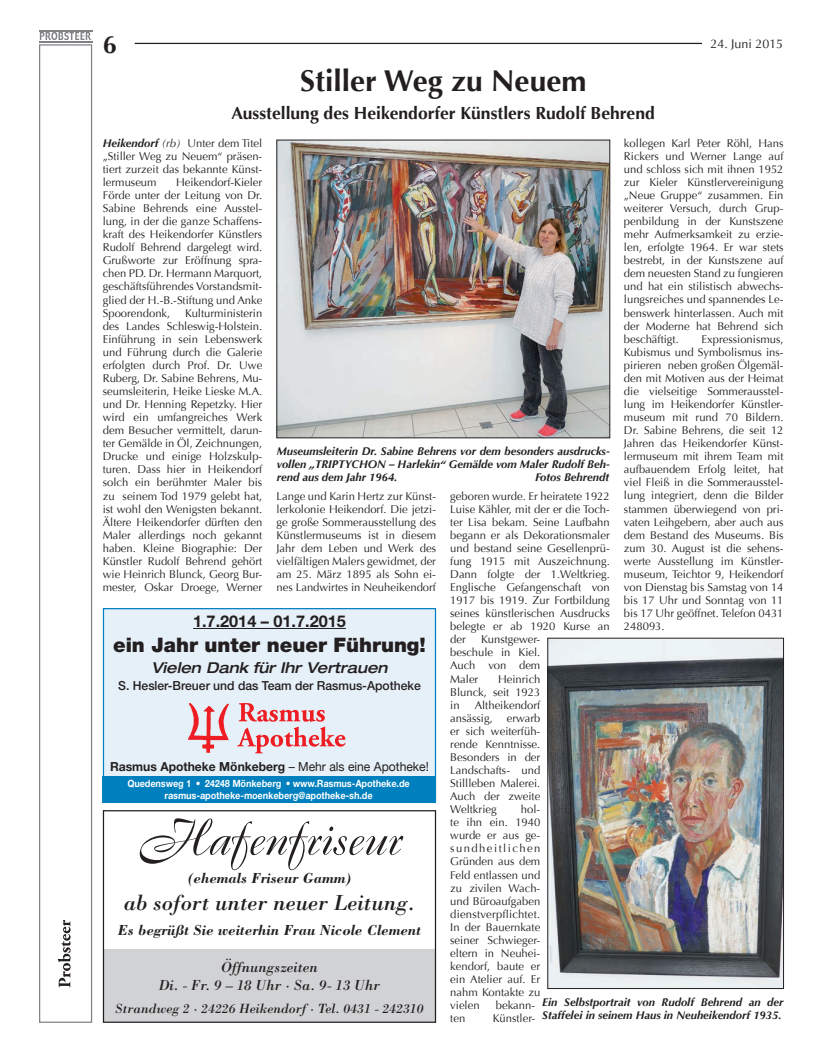
<style>
.page{position:relative;width:819px;height:1053px;background:#fff}
.page>*{position:absolute;margin:0;border:0;box-sizing:border-box;transform-origin:0 0}
.t1{font:50px "Boulevard";color:#231f20}
.t2{font:700 30px "Optima";color:#231f20}
.t3{font:700 25px "Optima";color:#231f20}
.t4{font:italic 22.5px "Bodoni";color:#231f20}
.t5{font:900 20px "Helvetica Neue";color:#231f20}
.t6{font:700 17.5px "Optima";color:#231f20}
.t7{font:700 16.25px "Helvetica Neue";color:#231f20}
.t8{font:italic 700 15px "Bodoni";color:#231f20}
.t9{font:italic 15px/18px "Bodoni";color:#231f20;text-align:center}
.t10{font:italic 500 expanded 15px "Helvetica Neue";color:#231f20}
.t11{font:italic 13.75px "Bodoni";color:#231f20}
.t12{font:700 12.5px "Helvetica Neue";color:#231f20}
.t13{font:500 12.5px "Helvetica Neue";color:#231f20}
.t14{font:12.5px "Optima";color:#231f20}
.t15{font:11.25px/13px "Optima";color:#231f20;text-align:justify}
.t16{font:italic 700 11.25px/13px "Optima";color:#231f20}
.t17{font:700 10px/11.2px "Helvetica Neue";color:#fff;text-align:center;scale:.9 1}
.s1{font-weight:700;font-style:italic}
.s2{font-style:italic}
.s3{font-weight:400}
</style>
<div class="page">
<hr style="left:135px;top:43px;width:567px;height:1px;background:#231f20">
<div style="left:39px;top:44px;width:53px;height:978px;border:1px solid #808285"></div>
<svg style="left:58px;top:920px;width:13px;height:67px"></svg>
<svg style="left:40px;top:32px;width:51px;height:8px"></svg>
<hr style="left:39px;top:30px;width:53px;height:1px;background:#808285">
<hr style="left:39px;top:41px;width:53px;height:1px;background:#808285">
<div style="left:103px;top:949px;width:332px;height:73px;background:#d1d2d4"></div>
<div style="left:103px;top:810px;width:333px;height:212px;border:1px solid #231f20"></div>
<div style="left:103px;top:608px;width:332px;height:194px;background:#e6f0f8"></div>
<div style="left:103px;top:608px;width:333px;height:195px;border:1px solid #0080bf"></div>
<div style="left:103px;top:776px;width:333px;height:27px;background:#0080bf"></div>
<svg style="left:238px;top:703px;width:107px;height:50px"></svg>
<img style="left:188px;top:703px;width:41px;height:50px">
<hr style="left:193px;top:628px;width:153px;height:1px;background:#231f20">
<img style="left:278px;top:142px;width:330px;height:294px">
<div style="left:276px;top:140px;width:334px;height:298px;border:1px solid #231f20"></div>
<img style="left:549px;top:639px;width:232px;height:347px">
<div style="left:547px;top:637px;width:236px;height:351px;border:1px solid #231f20"></div>
<p class="t3" style="left:103px;top:30px;width:15px">6</p>
<p class="t14" style="left:710px;top:36px;width:74px">24. Juni 2015</p>
<p class="t2" style="left:300px;top:64px;width:288px">Stiller Weg zu Neuem</p>
<p class="t6" style="left:231px;top:102px;width:425px">Ausstellung des Heikendorfer Künstlers Rudolf Behrend</p>
<p class="t15" style="left:103px;top:136px;width:161px"><span class="s1">Heikendorf</span> <span class="s2">(rb)</span> Unter dem Titel „Stiller Weg zu Neuem“ präsen&shy;tiert zurzeit das bekannte Künst&shy;lermuseum</p>
<p class="t15" style="left:624px;top:136px;width:161px">kollegen Karl Peter Röhl, Hans Rickers und Werner Lange auf und schloss sich mit ihnen 1952 zur Kieler Künstlervereinigung „Neue Gruppe“ zusammen. Ein weiterer Versuch, durch Grup&shy;penbildung in der Kunstszene mehr Aufmerksamkeit zu erzie&shy;len, erfolgte 1964. Er war stets bestrebt, in der Kunstszene auf dem neuesten Stand zu fungieren und hat ein stilistisch abwechs&shy;lungsreiches und spannendes Le&shy;benswerk hinterlassen. Auch mit der Moderne hat Behrend sich beschäftigt.</p>
<p class="t15" style="left:103px;top:176px;width:161px;text-indent:73px">Heikendorf-Kieler Förde unter der Leitung von Dr.<br>Sabine Behrends eine Ausstel&shy;lung, in der die ganze Schaffens&shy;kraft des Heikendorfer Künstlers Rudolf Behrend dargelegt wird.<br>Grußworte zur Eröffnung spra&shy;chen PD. Dr. Hermann Marquort, geschäftsführendes Vorstandsmit&shy;glied der H.-B.-Stiftung und Anke Spoorendonk,</p>
<p class="t15" style="left:103px;top:306px;width:161px;text-indent:82px">Kulturministerin des Landes Schleswig-Holstein.<br>Einführung in sein Lebenswerk und Führung durch die Galerie erfolgten durch Prof. Dr. Uwe Ruberg, Dr. Sabine Behrens, Mu&shy;seumsleiterin, Heike Lieske M.A. und Dr. Henning Repetzky. Hier wird ein umfangreiches Werk dem Besucher vermittelt, darun&shy;ter Gemälde in Öl, Zeichnungen, Drucke und einige Holzskulp&shy;turen. Dass hier in Heikendorf solch ein berühmter Maler bis zu seinem Tod 1979 gelebt hat, ist wohl den Wenigsten bekannt.<br>Ältere Heikendorfer dürften den Maler allerdings noch gekannt haben. Kleine Biographie: Der Künstler Rudolf Behrend gehört wie Heinrich Blunck, Georg Bur&shy;mester, Oskar Droege, Werner</p>
<p class="t15" style="left:624px;top:332px;width:161px;text-indent:78px">Expressionismus, Kubismus und Symbolismus ins&shy;pirieren neben großen Ölgemäl&shy;den mit Motiven aus der Heimat die vielseitige Sommerausstel&shy;lung im Heikendorfer Künstler&shy;museum mit rund 70 Bildern.<br>Dr. Sabine Behrens, die seit 12<br>Jahren das Heikendorfer Künst&shy;lermuseum mit ihrem Team mit aufbauendem Erfolg leitet, hat viel Fleiß in die Sommerausstel&shy;lung integriert, denn die Bilder stammen überwiegend von pri&shy;vaten Leihgebern, aber auch aus dem Bestand des Museums. Bis zum 30. August ist die sehens&shy;werte Ausstellung im Künstler&shy;museum, Teichtor 9, Heikendorf von Dienstag bis Samstag von 14 bis 17 Uhr und Sonntag von 11 bis 17 Uhr geöffnet. Telefon 0431<br>248093.</p>
<p class="t16" style="left:277px;top:445px;width:334px;text-align:justify">Museumsleiterin Dr. Sabine Behrens vor dem besonders ausdrucks&shy;vollen „TRIPTYCHON – Harlekin“ Gemälde vom Maler Rudolf Beh&shy;rend aus dem Jahr 1964.</p>
<p class="t16" style="left:535px;top:471px;width:75px">Fotos Behrendt</p>
<p class="t15" style="left:276px;top:489px;width:161px">Lange und Karin Hertz zur Künst&shy;lerkolonie Heikendorf. Die jetzi&shy;ge große Sommerausstellung des Künstlermuseums ist in diesem Jahr dem Leben und Werk des vielfältigen Malers gewidmet, der am 25. März 1895 als Sohn ei&shy;nes Landwirtes in Neuheikendorf</p>
<p class="t15" style="left:450px;top:489px;width:161px">geboren wurde. Er heiratete 1922<br>Luise Kähler, mit der er die Toch&shy;ter Lisa bekam. Seine Laufbahn begann er als Dekorationsmaler und bestand seine Gesellenprü&shy;fung 1915 mit Auszeichnung.<br>Dann folgte der 1.Weltkrieg.<br>Englische Gefangenschaft von 1917 bis 1919. Zur Fortbildung seines künstlerischen Ausdrucks belegte er ab 1920 Kurse an der</p>
<p class="t7" style="left:193px;top:611px;width:154px">1.7.2014 – 01.7.2015</p>
<p class="t5" style="left:113px;top:632px;width:314px">ein Jahr unter neuer Führung!</p>
<p class="t10" style="left:151px;top:658px;width:238px">Vielen Dank für Ihr Vertrauen</p>
<p class="t13" style="left:118px;top:678px;width:304px">S. Hesler-Breuer und das Team der Rasmus-Apotheke</p>
<p class="t15" style="left:450px;top:633px;width:92px;text-indent:31px">Kunstgewer&shy;beschule in Kiel.<br>Auch von dem Maler</p>
<p class="t15" style="left:450px;top:672px;width:92px;text-indent:48px">Heinrich Blunck, seit 1923 in</p>
<p class="t15" style="left:450px;top:698px;width:92px;text-indent:24px">Altheikendorf ansässig, erwarb er sich weiterfüh&shy;rende Kenntnisse.<br>Besonders in der Landschafts- und Stillleben Malerei.<br>Auch der zweite Weltkrieg</p>
<p class="t12" style="left:110px;top:758px;width:320px">Rasmus Apotheke Mönkeberg <span class="s3">– Mehr als eine Apotheke!</span></p>
<p class="t17" style="left:127px;top:777px;width:315px">Quedensweg 1 • 24248 Mönkeberg • www.Rasmus-Apotheke.de rasmus-apotheke-moenkeberg@apotheke-sh.de</p>
<p class="t15" style="left:450px;top:803px;width:92px;text-indent:71px">hol&shy;te ihn ein. 1940 wurde er aus ge&shy;sundheitlichen Gründen aus dem Feld entlassen und zu zivilen Wach&shy;und Büroaufgaben dienstverpflichtet.<br>In der Bauernkate seiner Schwieger&shy;eltern in Neuhei&shy;kendorf, baute er ein Atelier auf. Er nahm Kontakte zu vielen</p>
<p class="t1" style="left:139px;top:805px;width:263px">Hafenfriseur</p>
<p class="t8" style="left:188px;top:869px;width:165px">(ehemals Friseur Gamm)</p>
<p class="t4" style="left:124px;top:889px;width:293px">ab sofort unter neuer Leitung.</p>
<p class="t8" style="left:118px;top:921px;width:305px">Es begrüßt Sie weiterhin Frau Nicole Clement</p>
<p class="t9" style="left:159px;top:957px;width:223px">Öffnungszeiten<br>Di. - Fr. 9 – 18 Uhr · Sa. 9- 13 Uhr</p>
<p class="t11" style="left:115px;top:1000px;width:310px">Strandweg 2 · 24226 Heikendorf · Tel. 0431 - 242310</p>
<p class="t16" style="left:542px;top:995px;width:243px">Ein Selbstportrait von Rudolf Behrend an der<br>Staffelei in seinem Haus in Neuheikendorf 1935.</p>
<p class="t15" style="left:496px;top:998px;width:41px">bekann-</p>
<p class="t15" style="left:450px;top:1012px;width:17px">ten</p>
<p class="t15" style="left:492px;top:1012px;width:44px">Künstler-</p>
</div>
